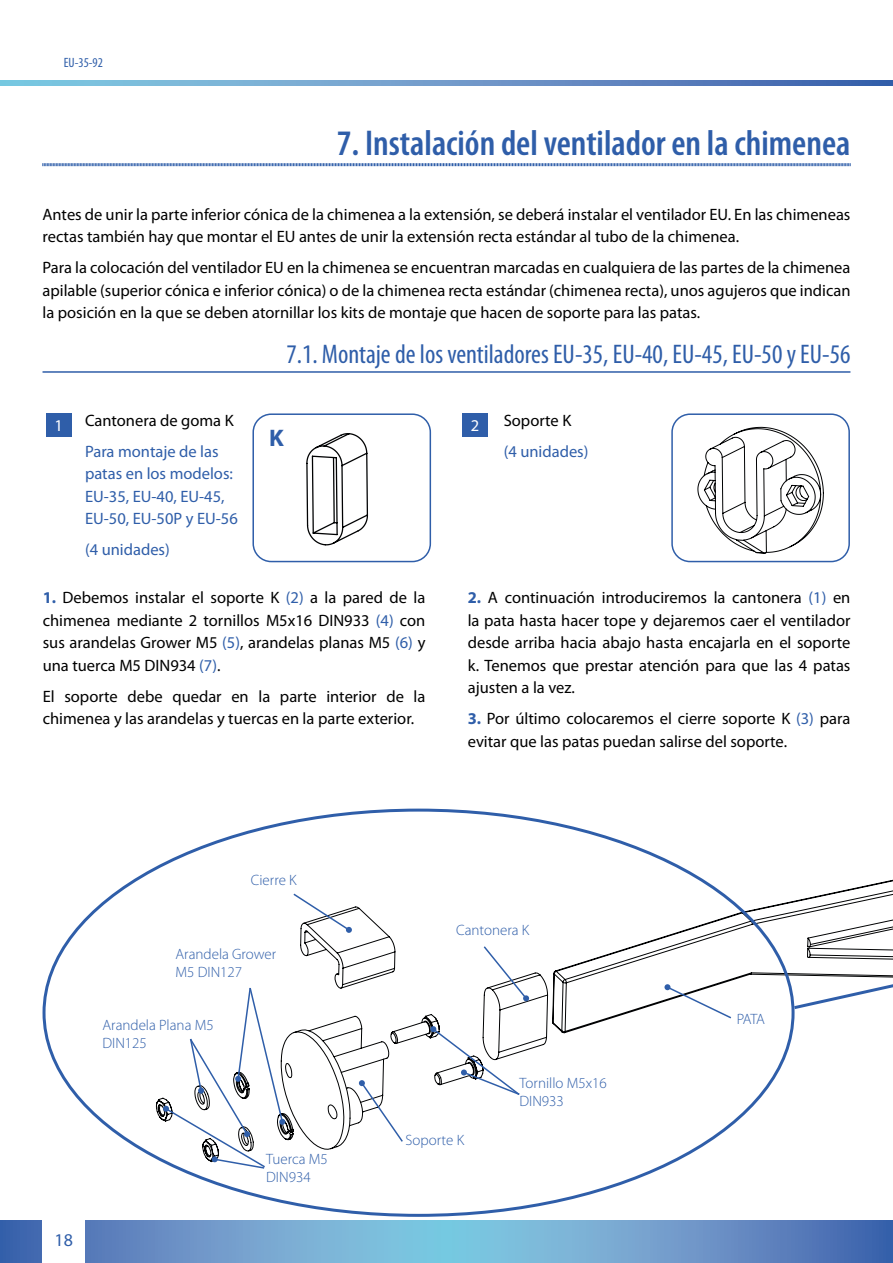
<style>
.page{position:relative;width:893px;height:1263px;background:#fff}
.page>*{position:absolute;margin:0;border:0;box-sizing:border-box;transform-origin:0 0}
.t1{font:600 condensed 36px "Myriad Pro";color:#2f5ea9}
.t2{font:condensed 27px "Myriad Pro";color:#2f5ea9}
.t3{font:700 24px "Myriad Pro";color:#2f5ea9}
.t4{font:18px "Myriad Pro";color:#2f5ea9}
.t5{font:16.5px/22.5px "Myriad Pro";color:#000;text-align:justify}
.t6{font:16.5px/22.5px "Myriad Pro";color:#2f5ea9}
.t7{font:16.5px "Myriad Pro";color:#fff}
.t8{font:300 15px/18px "Myriad Pro";color:#2f5ea9}
.t9{font:condensed 13.5px "Myriad Pro";color:#2f5ea9}
.s1{font-weight:700;color:#2f5ea9}
.s2{color:#2f5ea9}
</style>
<div class="page">
<svg style="left:0;top:1220px;width:893px;height:43px;background:#6b9cca"></svg>
<svg style="left:0;top:81px;width:893px;height:4px;background:#6898c8"></svg>
<div style="left:43px;top:1218px;width:42px;height:45px;background:#fff"></div>
<svg style="left:156px;top:812px;width:639px;height:385px"></svg>
<svg style="left:791px;top:866px;width:102px;height:145px"></svg>
<svg style="left:292px;top:892px;width:60px;height:41px"></svg>
<svg style="left:482px;top:945px;width:47px;height:56px"></svg>
<svg style="left:163px;top:986px;width:122px;height:184px"></svg>
<svg style="left:430px;top:1026px;width:91px;height:70px"></svg>
<svg style="left:359px;top:1080px;width:45px;height:63px"></svg>
<svg style="left:664px;top:984px;width:69px;height:36px"></svg>
<svg style="left:306px;top:433px;width:62px;height:113px"></svg>
<div style="left:252px;top:413px;width:179px;height:149px;border:2px solid #2f5ea9;border-radius:18px"></div>
<svg style="left:697px;top:426px;width:127px;height:128px"></svg>
<div style="left:671px;top:413px;width:179px;height:149px;border:2px solid #2f5ea9;border-radius:18px"></div>
<div style="left:46px;top:413px;width:25px;height:24px;background:#2f5ea9"></div>
<div style="left:462px;top:413px;width:25px;height:24px;background:#2f5ea9"></div>
<svg style="left:42px;top:163px;width:809px;height:4px;background:#96add3"></svg>
<hr style="left:43px;top:371px;width:807px;height:2px;background:#2f5ea9">
<p class="t9" style="left:64px;top:54px;width:41px">EU-35-92</p>
<h1 class="t1" style="left:337px;top:123px;width:515px">7. Instalación del ventilador en la chimenea</h1>
<p class="t5" style="left:43px;top:203px;width:809px">Antes de unir la parte inferior cónica de la chimenea a la extensión, se deberá instalar el ventilador EU. En las chimeneas rectas también hay que montar el EU antes de unir la extensión recta estándar al tubo de la chimenea.</p>
<p class="t5" style="left:43px;top:256px;width:809px">Para la colocación del ventilador EU en la chimenea se encuentran marcadas en cualquiera de las partes de la chimenea apilable (superior cónica e inferior cónica) o de la chimenea recta estándar (chimenea recta), unos agujeros que indican la posición en la que se deben atornillar los kits de montaje que hacen de soporte para las patas.</p>
<h2 class="t2" style="left:286px;top:337px;width:566px">7.1. Montaje de los ventiladores EU-35, EU-40, EU-45, EU-50 y EU-56</h2>
<p class="t5" style="left:85px;top:409px;width:150px">Cantonera de goma K</p>
<p class="t6" style="left:85px;top:440px;width:154px">Para montaje de las patas en los modelos:<br>EU-35, EU-40, EU-45,<br>EU-50, EU-50P y EU-56</p>
<p class="t6" style="left:85px;top:538px;width:86px">(4 unidades)</p>
<p class="t7" style="left:54px;top:416px;width:10px">1</p>
<p class="t7" style="left:471px;top:416px;width:10px">2</p>
<h3 class="t3" style="left:269px;top:422px;width:16px">K</h3>
<p class="t5" style="left:504px;top:409px;width:69px">Soporte K</p>
<p class="t6" style="left:504px;top:440px;width:86px">(4 unidades)</p>
<p class="t5" style="left:43px;top:586px;width:384px"><span class="s1">1.</span> Debemos instalar el soporte K <span class="s2">(2)</span> a la pared de la chimenea mediante 2 tornillos M5x16 DIN933 <span class="s2">(4)</span> con sus arandelas Grower M5 <span class="s2">(5)</span>, arandelas planas M5 <span class="s2">(6)</span> y una tuerca M5 DIN934 <span class="s2">(7)</span>.</p>
<p class="t5" style="left:43px;top:685px;width:384px">El soporte debe quedar en la parte interior de la chimenea y las arandelas y tuercas en la parte exterior.</p>
<p class="t5" style="left:468px;top:586px;width:384px"><span class="s1">2.</span> A continuación introduciremos la cantonera <span class="s2">(1)</span> en la pata hasta hacer tope y dejaremos caer el ventilador desde arriba hacia abajo hasta encajarla en el soporte k. Tenemos que prestar atención para que las 4 patas ajusten a la vez.</p>
<p class="t5" style="left:468px;top:707px;width:384px"><span class="s1">3.</span> Por último colocaremos el cierre soporte K <span class="s2">(3)</span> para evitar que las patas puedan salirse del soporte.</p>
<p class="t8" style="left:251px;top:871px;width:47px">Cierre K</p>
<p class="t8" style="left:176px;top:945px;width:102px">Arandela Grower<br>M5 DIN127</p>
<p class="t8" style="left:102px;top:1016px;width:113px">Arandela Plana M5<br>DIN125</p>
<p class="t8" style="left:456px;top:921px;width:75px">Cantonera K</p>
<p class="t8" style="left:519px;top:1075px;width:89px">Tornillo M5x16<br>DIN933</p>
<p class="t8" style="left:737px;top:1010px;width:30px">PATA</p>
<p class="t4" style="left:55px;top:1229px;width:20px">18</p>
<p class="t8" style="left:266px;top:1150px;width:63px">Tuerca M5<br>DIN934</p>
<p class="t8" style="left:406px;top:1131px;width:60px">Soporte K</p>
</div>
